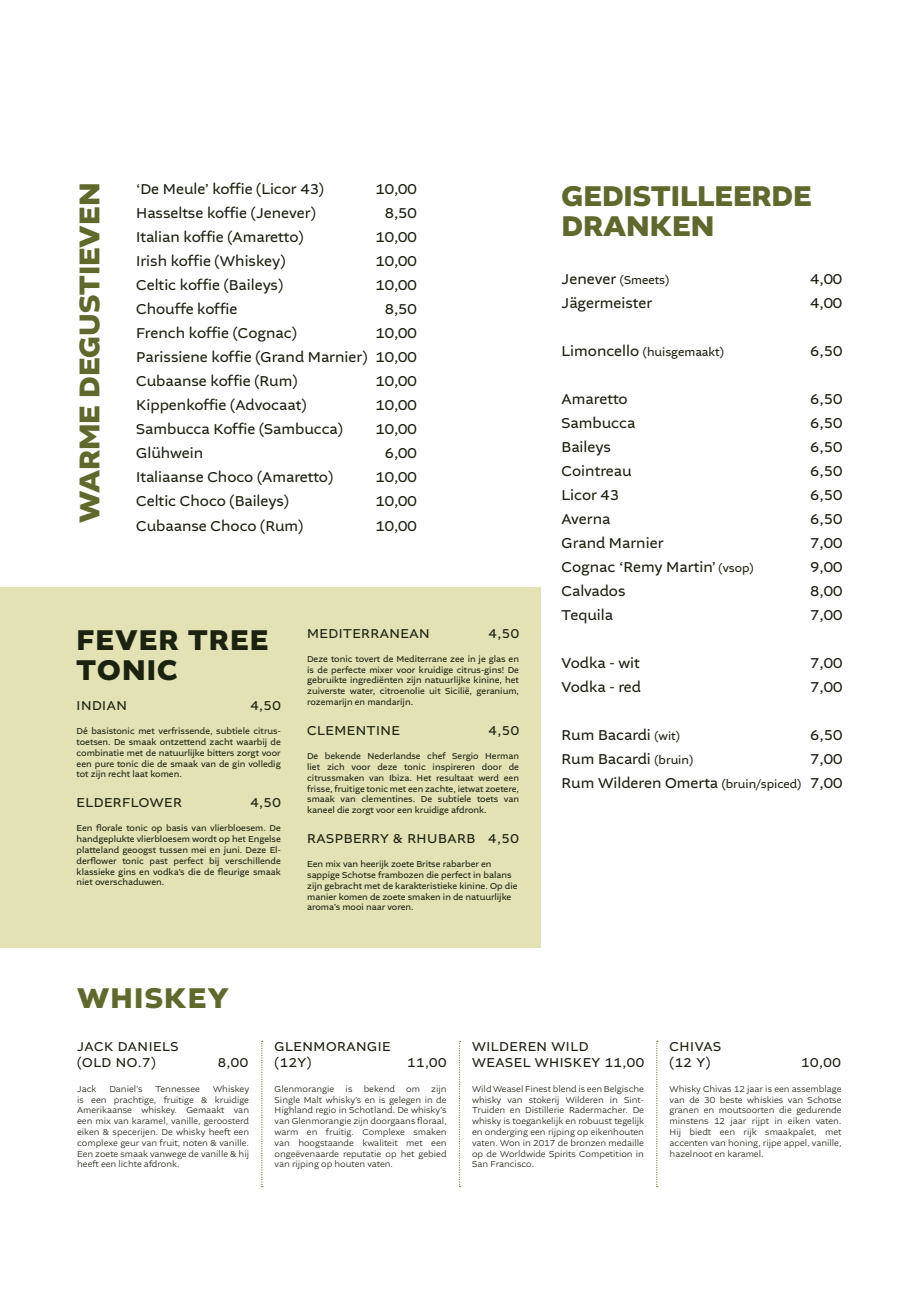
<style>
.page{position:relative;width:919px;height:1289px;background:#fff}
.page>*{position:absolute;margin:0;border:0;box-sizing:border-box;transform-origin:0 0}
.t1{font:700 30px/30px "Altivo";color:#61682c}
.t2{font:700 30px/30px "Altivo";letter-spacing:.04em;color:#1b220f}
.t3{font:700 30px "Altivo";letter-spacing:.04em;color:#61682c}
.t4{font:15px/24px "Altivo";color:#1b220f;text-align:justify}
.t5{font:13.5px/16.2px "Altivo";letter-spacing:.04em;color:#1b220f}
.t6{font:12px "Altivo";color:#1b220f}
.t7{font:9px/10.8px "Altivo";color:#1b220f;text-align:justify}
.t8{font:300 9px/10.8px "Altivo";color:#1b220f;text-align:justify}
.s1{font-size:15px}
.s2{font-size:12px}
</style>
<div class="page">
<div style="left:0;top:587px;width:540px;height:360px;background:#e2e2b5"></div>
<svg style="left:261px;top:1040px;width:2px;height:147px"></svg>
<svg style="left:459px;top:1040px;width:1px;height:147px"></svg>
<svg style="left:656px;top:1040px;width:1px;height:147px"></svg>
<h1 class="t1" style="left:75px;top:523px;width:342px;rotate:-90deg">WARME DEGUSTIEVEN</h1>
<h2 class="t4" style="left:136px;top:177px;width:189px">‘De Meule’ koffie (Licor 43)</h2>
<h2 class="t4" style="left:375px;top:177px;width:43px">10,00</h2>
<h2 class="t4" style="left:136px;top:201px;width:181px">Hasseltse koffie (Jenever)</h2>
<h2 class="t4" style="left:385px;top:201px;width:34px">8,50</h2>
<h2 class="t4" style="left:136px;top:225px;width:169px">Italian koffie (Amaretto)</h2>
<h2 class="t4" style="left:375px;top:225px;width:43px">10,00</h2>
<h2 class="t4" style="left:136px;top:249px;width:151px">Irish koffie (Whiskey)</h2>
<h2 class="t4" style="left:375px;top:249px;width:43px">10,00</h2>
<h2 class="t4" style="left:136px;top:273px;width:148px">Celtic koffie (Baileys)</h2>
<h2 class="t4" style="left:375px;top:273px;width:43px">10,00</h2>
<h2 class="t4" style="left:136px;top:297px;width:103px">Chouffe koffie</h2>
<h2 class="t4" style="left:385px;top:297px;width:34px">8,50</h2>
<h2 class="t4" style="left:136px;top:321px;width:162px">French koffie (Cognac)</h2>
<h2 class="t4" style="left:136px;top:321px;width:282px;text-indent:239px">10,00<br>Parissiene koffie (Grand Marnier) 10,00<br>Cubaanse koffie (Rum)</h2>
<h2 class="t4" style="left:375px;top:369px;width:43px">10,00</h2>
<h2 class="t4" style="left:136px;top:393px;width:172px">Kippenkoffie (Advocaat)</h2>
<h2 class="t4" style="left:375px;top:393px;width:43px">10,00</h2>
<h2 class="t4" style="left:136px;top:417px;width:208px">Sambucca Koffie (Sambucca)</h2>
<h2 class="t4" style="left:375px;top:417px;width:43px">10,00</h2>
<h2 class="t4" style="left:136px;top:441px;width:69px">Glühwein</h2>
<h2 class="t4" style="left:385px;top:441px;width:34px">6,00</h2>
<h2 class="t4" style="left:136px;top:465px;width:198px">Italiaanse Choco (Amaretto)</h2>
<h2 class="t4" style="left:375px;top:465px;width:43px">10,00</h2>
<h2 class="t4" style="left:136px;top:489px;width:154px">Celtic Choco (Baileys)</h2>
<h2 class="t4" style="left:375px;top:489px;width:43px">10,00</h2>
<h2 class="t4" style="left:136px;top:513px;width:169px">Cubaanse Choco (Rum)</h2>
<h2 class="t4" style="left:375px;top:513px;width:43px">10,00</h2>
<h1 class="t2" style="left:77px;top:625px;width:193px">FEVER TREE<br>TONIC</h1>
<h3 class="t5" style="left:77px;top:697px;width:52px">INDIAN</h3>
<h3 class="t5" style="left:250px;top:697px;width:32px">4,50</h3>
<p class="t7" style="left:77px;top:725px;width:206px">Dé basistonic met verfrissende, subtiele citrus&shy;toetsen. De smaak ontzettend zacht waarbij de combinatie met de natuurlijke bitters zorgt voor een pure tonic die de smaak van de gin volledig tot zijn recht laat komen.</p>
<h3 class="t5" style="left:77px;top:794px;width:107px">ELDERFLOWER</h3>
<h3 class="t5" style="left:250px;top:794px;width:32px">4,50</h3>
<p class="t7" style="left:77px;top:823px;width:206px">Een florale tonic op basis van vlierbloesem. De handgeplukte vlierbloesem wordt op het Engelse platteland geoogst tussen mei en juni. Deze El&shy;derflower tonic past perfect bij verschillende klassieke gins en vodka’s die de fleurige smaak niet overschaduwen.</p>
<h3 class="t5" style="left:307px;top:625px;width:124px">MEDITERRANEAN</h3>
<h3 class="t5" style="left:488px;top:625px;width:32px">4,50</h3>
<p class="t7" style="left:307px;top:653px;width:213px">Deze tonic tovert de Mediterrane zee in je glas en is de perfecte mixer voor kruidige citrus-gins! De gebruikte ingrediënten zijn natuurlijke kinine, het zuiverste water, citroenolie uit Sicilië, geranium, rozemarijn en mandarijn.</p>
<h3 class="t5" style="left:307px;top:722px;width:94px">CLEMENTINE</h3>
<h3 class="t5" style="left:488px;top:722px;width:32px">4,50</h3>
<p class="t7" style="left:307px;top:750px;width:213px">De bekende Nederlandse chef Sergio Herman liet zich voor deze tonic inspireren door de citrussmaken van Ibiza. Het resultaat werd een frisse, fruitige tonic met een zachte, ietwat zoetere, smaak van clementines. De subtiele toets van kaneel die zorgt voor een kruidige afdronk.</p>
<h3 class="t5" style="left:307px;top:830px;width:213px">RASPBERRY &amp; RHUBARB 4,50</h3>
<p class="t7" style="left:307px;top:858px;width:212px;text-align:left">Een mix van heerijk zoete Britse rabarber en sappige Schotse frambozen die perfect in balans zijn gebracht met de karakteristieke kinine. Op die manier komen de zoete smaken in de natuurlijke aroma’s mooi naar voren.</p>
<h1 class="t3" style="left:77px;top:978px;width:153px">WHISKEY</h1>
<h1 class="t1" style="left:561px;top:181px;width:251px">GEDISTILLEERDE<br>DRANKEN</h1>
<h3 class="t6" style="left:561px;top:272px;width:109px"><span class="s1">Jenever</span> (Smeets)</h3>
<h2 class="t4" style="left:810px;top:267px;width:34px">4,00</h2>
<h2 class="t4" style="left:561px;top:291px;width:92px">Jägermeister</h2>
<h2 class="t4" style="left:810px;top:291px;width:34px">4,00</h2>
<h3 class="t6" style="left:561px;top:344px;width:164px"><span class="s1">Limoncello</span> (huisgemaakt)</h3>
<h2 class="t4" style="left:810px;top:339px;width:34px">6,50</h2>
<h2 class="t4" style="left:561px;top:387px;width:67px">Amaretto</h2>
<h2 class="t4" style="left:810px;top:387px;width:34px">6,50</h2>
<h2 class="t4" style="left:561px;top:411px;width:75px">Sambucca</h2>
<h2 class="t4" style="left:810px;top:411px;width:34px">6,50</h2>
<h2 class="t4" style="left:561px;top:435px;width:51px">Baileys</h2>
<h2 class="t4" style="left:810px;top:435px;width:34px">6,50</h2>
<h2 class="t4" style="left:561px;top:459px;width:72px">Cointreau</h2>
<h2 class="t4" style="left:810px;top:459px;width:34px">6,50</h2>
<h2 class="t4" style="left:561px;top:483px;width:59px">Licor 43</h2>
<h2 class="t4" style="left:810px;top:483px;width:34px">6,50</h2>
<h2 class="t4" style="left:561px;top:507px;width:50px">Averna</h2>
<h2 class="t4" style="left:810px;top:507px;width:34px">6,50</h2>
<h2 class="t4" style="left:561px;top:531px;width:103px">Grand Marnier</h2>
<h2 class="t4" style="left:810px;top:531px;width:34px">7,00</h2>
<h2 class="t4" style="left:561px;top:555px;width:193px">Cognac ‘Remy Martin’ <span class="s2">(vsop)</span></h2>
<h2 class="t4" style="left:810px;top:555px;width:34px">9,00</h2>
<h2 class="t4" style="left:561px;top:579px;width:65px">Calvados</h2>
<h2 class="t4" style="left:810px;top:579px;width:34px">8,00</h2>
<h2 class="t4" style="left:561px;top:603px;width:53px">Tequila</h2>
<h2 class="t4" style="left:810px;top:603px;width:34px">7,00</h2>
<h2 class="t4" style="left:561px;top:651px;width:80px">Vodka - wit</h2>
<h2 class="t4" style="left:810px;top:651px;width:34px">7,00</h2>
<h2 class="t4" style="left:561px;top:675px;width:81px">Vodka - red</h2>
<h2 class="t4" style="left:810px;top:675px;width:34px">7,00</h2>
<h2 class="t4" style="left:561px;top:723px;width:120px">Rum Bacardi <span class="s2">(wit)</span></h2>
<h2 class="t4" style="left:810px;top:723px;width:34px">6,50</h2>
<h2 class="t4" style="left:561px;top:747px;width:133px">Rum Bacardi <span class="s2">(bruin)</span></h2>
<h2 class="t4" style="left:561px;top:747px;width:282px;text-align:right">7,00<br>Rum Wilderen Omerta <span class="s2">(bruin/spiced)</span> 7,00</h2>
<h3 class="t5" style="left:77px;top:1038px;width:103px">JACK DANIELS (OLD NO.7)</h3>
<h3 class="t5" style="left:218px;top:1054px;width:32px">8,00</h3>
<p class="t8" style="left:77px;top:1083px;width:173px;text-indent:136px">Whiskey is een prachtige, fruitige &amp; kruidige Amerikaanse whiskey. Gemaakt van een mix van karamel, vanille, geroosterd eiken &amp; specerijen. De whisky heeft een complexe geur van fruit, noten &amp; vanille.<br>Een zoete smaak vanwege de vanille &amp; hij heeft een lichte afdronk.</p>
<p class="t8" style="left:77px;top:1083px;width:21px">Jack</p>
<p class="t8" style="left:109px;top:1083px;width:35px">Daniel’s</p>
<p class="t8" style="left:155px;top:1083px;width:46px">Tennessee</p>
<h3 class="t5" style="left:274px;top:1038px;width:117px">GLENMORANGIE (12Y)</h3>
<h3 class="t5" style="left:407px;top:1054px;width:41px">11,00</h3>
<p class="t8" style="left:274px;top:1083px;width:173px">Glenmorangie is bekend om zijn Single Malt whisky’s en is gelegen in de Highland regio in Schotland. De whisky’s van Glenmorangie zijn doorgaans floraal, warm en fruitig. Complexe smaken van hoogstaande kwaliteit met een ongeëvenaarde reputatie op het gebied van rijping op houten vaten.</p>
<h3 class="t5" style="left:472px;top:1038px;width:173px">WILDEREN WILD<br>WEASEL WHISKEY 11,00</h3>
<p class="t8" style="left:472px;top:1083px;width:173px">Wild Weasel Finest blend is een Belgische whisky van stokerij Wilderen in Sint-Truiden en Distillerie Radermacher. De whisky is toegankelijk en robuust tegelijk en onderging een rijping op eikenhouten vaten. Won in 2017 de bronzen medaille op de Worldwide Spirits Competition in San Francisco.</p>
<h3 class="t5" style="left:669px;top:1038px;width:53px">CHIVAS (12 Y)</h3>
<h3 class="t5" style="left:801px;top:1054px;width:41px">10,00</h3>
<p class="t8" style="left:669px;top:1083px;width:173px">Whisky Chivas 12 jaar is een assemblage van de 30 beste whiskies van Schotse granen en moutsoorten die gedurende minstens 12 jaar rijpt in eiken vaten.<br>Hij biedt een rijk smaakpalet, met accenten van honing, rijpe appel, vanille, hazelnoot en karamel.</p>
</div>
